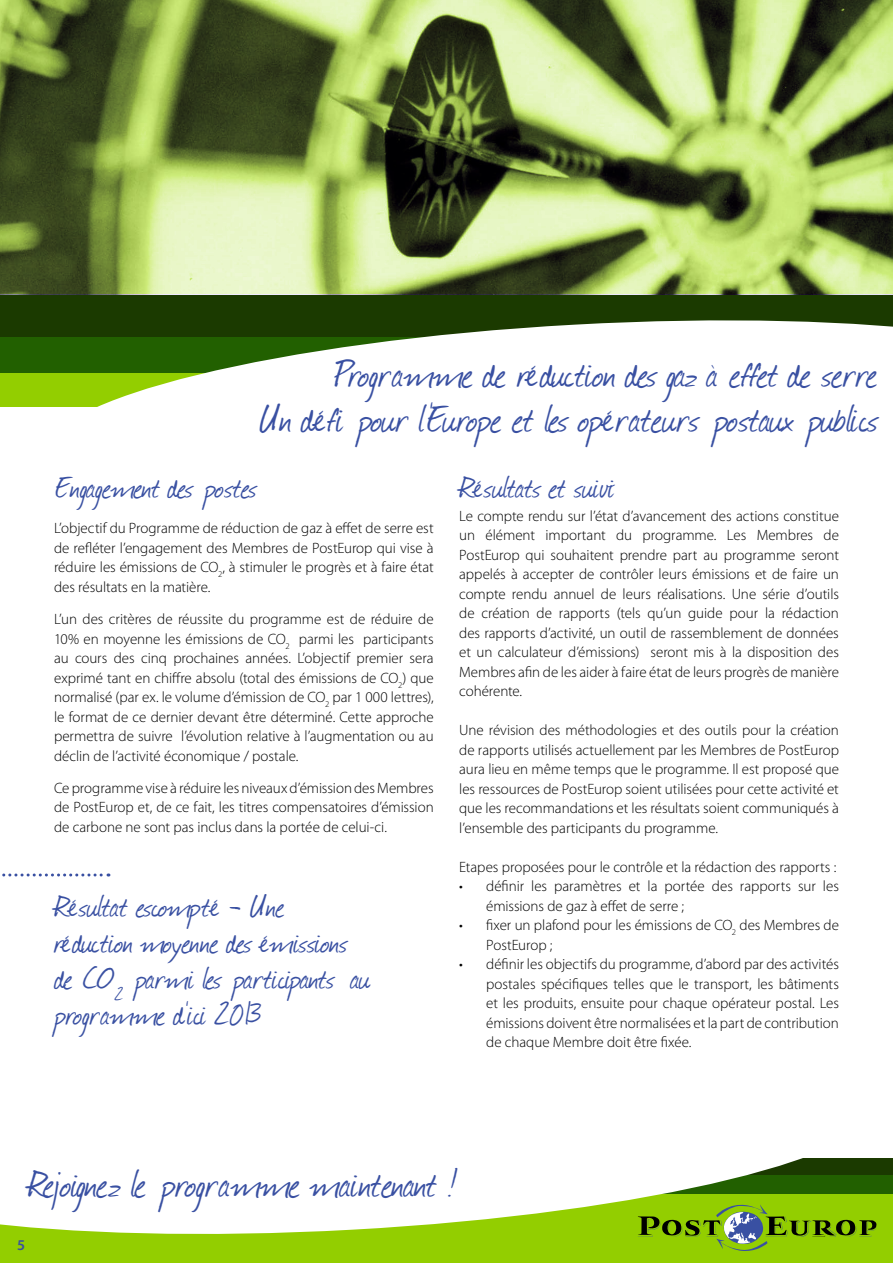
<style>
.page{position:relative;width:893px;height:1263px;background:#fff}
.page>*{position:absolute;margin:0;border:0;box-sizing:border-box;transform-origin:0 0}
.t1{font:45px/45px "Journal";letter-spacing:-.005em;color:#3950a2;text-align:right}
.Title_1_blue{font:36px/36px "Journal";color:#3950a2}
.body_text_UK{font:300 15px/19.5px "Myriad Pro";letter-spacing:-.005em;color:#000;text-align:justify}
</style>
<div class="page">
<div style="left:0;top:1175px;width:893px;height:88px;background:#93ce00"></div>
<svg style="left:0;top:1158px;width:885px;height:76px;fill:#fff"></svg>
<svg style="left:638px;top:1204px;width:239px;height:47px"></svg>
<div style="left:0;top:293px;width:893px;height:79px;background:#1b3a00"></div>
<svg style="left:0;top:337px;width:41px;height:69px;background:#589400"></svg>
<svg style="left:41px;top:320px;width:852px;height:87px;fill:#fff"></svg>
<svg style="left:2px;top:873px;width:107px;height:3px"></svg>
<svg style="left:0;top:0;width:893px;height:293px;background:#879958"></svg>
<h1 class="t1" style="left:259px;top:350px;width:621px">Programme de réduction des gaz àeffet de serre<br>Un défi pour lEurope et les opérateurs postaux publics</h1>
<h1 class="t1" style="left:430px;top:396px;width:4px">‘</h1>
<p class="Title_1_blue" style="left:54px;top:468px;width:204px">Engagement des postes</p>
<p class="body_text_UK" style="left:54px;top:518px;width:381px">L’objectif du Programme de réduction de gaz à effet de serre est de refléter l’engagement des Membres de PostEurop qui vise à réduire les émissions de CO<sub>2</sub>, à stimuler le progrès et à faire état des résultats en la matière.</p>
<p class="body_text_UK" style="left:54px;top:609px;width:381px">L’un des critères de réussite du programme est de réduire de 10% en moyenne les émissions de CO<sub>2</sub> parmi les participants au cours des cinq prochaines années. L’objectif premier sera exprimé tant en chiffre absolu (total des émissions de CO<sub>2</sub>) que normalisé (par ex. le volume d’émission de CO<sub>2</sub> par 1 000 lettres), le format de ce dernier devant être déterminé. Cette approche permettra de suivre l’évolution relative à l’augmentation ou au déclin de l’activité économique / postale.</p>
<p class="body_text_UK" style="left:54px;top:778px;width:381px">Ce programme vise à réduire les niveaux d’émission des Membres de PostEurop et, de ce fait, les titres compensatoires d’émission de carbone ne sont pas inclus dans la portée de celui-ci.</p>
<p class="Title_1_blue" style="left:54px;top:887px;width:318px">Résultat escompté - Une réduction moyenne des émissions de CO<sub>2</sub> parmi les participants au programme d‘ici 2013</p>
<p class="Title_1_blue" style="left:459px;top:468px;width:156px">Résultats et suivi</p>
<p class="body_text_UK" style="left:459px;top:506px;width:381px">Le compte rendu sur l’état d’avancement des actions constitue un élément important du programme. Les Membres de PostEurop qui souhaitent prendre part au programme seront appelés à accepter de contrôler leurs émissions et de faire un compte rendu annuel de leurs réalisations. Une série d’outils de création de rapports (tels qu’un guide pour la rédaction des rapports d’activité, un outil de rassemblement de données et un calculateur d’émissions) seront mis à la disposition des Membres afin de les aider à faire état de leurs progrès de manière cohérente.</p>
<p class="body_text_UK" style="left:459px;top:720px;width:381px">Une révision des méthodologies et des outils pour la création de rapports utilisés actuellement par les Membres de PostEurop aura lieu en même temps que le programme. Il est proposé que les ressources de PostEurop soient utilisées pour cette activité et que les recommandations et les résultats soient communiqués à l’ensemble des participants du programme.</p>
<p class="body_text_UK" style="left:459px;top:857px;width:379px">Etapes proposées pour le contrôle et la rédaction des rapports :</p>
<p class="body_text_UK" style="left:486px;top:876px;width:354px">définir les paramètres et la portée des rapports sur les émissions de gaz à effet de serre ;</p>
<p class="body_text_UK" style="left:486px;top:915px;width:354px">fixer un plafond pour les émissions de CO<sub>2</sub> des Membres de<br>PostEurop ;</p>
<p class="body_text_UK" style="left:486px;top:954px;width:354px">définir les objectifs du programme, d’abord par des activités postales spécifiques telles que le transport, les bâtiments et les produits, ensuite pour chaque opérateur postal. Les émissions doivent être normalisées et la part de contribution de chaque Membre doit être fixée.</p>
<p class="body_text_UK" style="left:459px;top:876px;width:5px">•</p>
<p class="body_text_UK" style="left:459px;top:915px;width:5px">•</p>
<p class="body_text_UK" style="left:459px;top:954px;width:5px">•</p>
<h1 class="t1" style="left:28px;top:1160px;width:430px">Rejoignez le programme maintenant !</h1>
</div>
